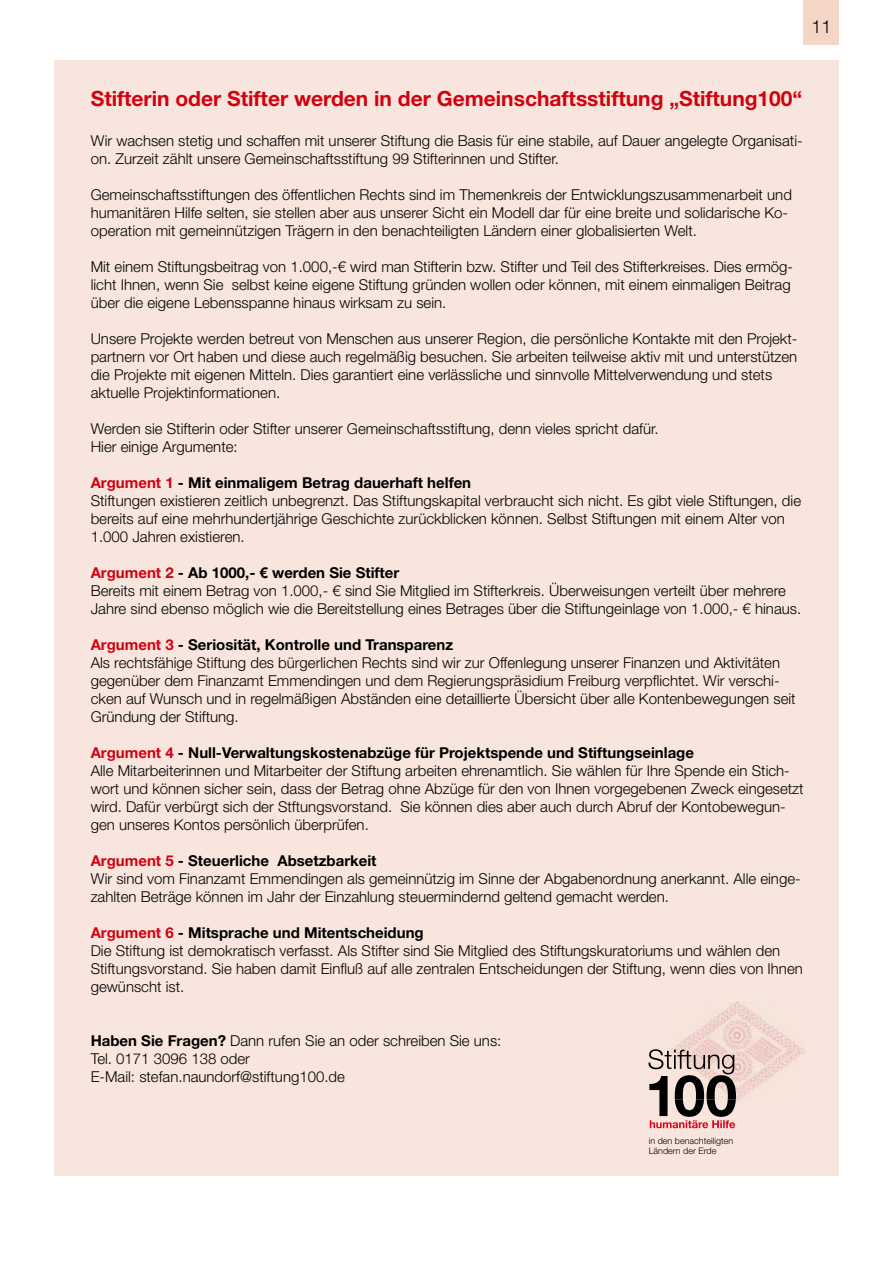
<style>
.page{position:relative;width:893px;height:1263px;background:#fff}
.page>*{position:absolute;margin:0;border:0;box-sizing:border-box;transform-origin:0 0}
.t1{font:700 21px "Helvetica Neue LT Std";color:#d1010e}
.t2{font:300 18px "Helvetica Neue LT Std";color:#000}
.t3{font:300 15px/18px "Helvetica Neue LT Std";color:#000}
.t4{font:300 9px/10.8px "Helvetica Neue LT Std";color:#000}
.s1{font-weight:700;color:#d1010e}
.s2{font-weight:700}
</style>
<div class="page">
<div style="left:54px;top:60px;width:785px;height:1116px;background:#f8e6de"></div>
<div style="left:804px;top:0;width:35px;height:45px;background:#f4d5c6"></div>
<img style="left:670px;top:1002px;width:136px;height:99px">
<svg style="left:648px;top:1049px;width:22px;height:20px"></svg>
<img style="left:706px;top:1075px;width:30px;height:1px">
<img style="left:675px;top:1075px;width:29px;height:1px">
<img style="left:674px;top:1050px;width:60px;height:24px">
<svg style="left:649px;top:1076px;width:87px;height:52px"></svg>
<p class="t2" style="left:811px;top:16px;width:22px">11</p>
<h1 class="t1" style="left:91px;top:86px;width:713px">Stifterin oder Stifter werden in der Gemeinschaftsstiftung „Stiftung100“</h1>
<p class="t3" style="left:91px;top:131px;width:713px">Wir wachsen stetig und schaffen mit unserer Stiftung die Basis für eine stabile, auf Dauer angelegte Organisati&shy;on. Zurzeit zählt unsere Gemeinschaftsstiftung 99 Stifterinnen und Stifter.</p>
<p class="t3" style="left:91px;top:185px;width:703px">Gemeinschaftsstiftungen des öffentlichen Rechts sind im Themenkreis der Entwicklungszusammenarbeit und humanitären Hilfe selten, sie stellen aber aus unserer Sicht ein Modell dar für eine breite und solidarische Ko&shy;operation mit gemeinnützigen Trägern in den benachteiligten Ländern einer globalisierten Welt.</p>
<p class="t3" style="left:91px;top:257px;width:704px">Mit einem Stiftungsbeitrag von 1.000,-€ wird man Stifterin bzw. Stifter und Teil des Stifterkreises. Dies ermög&shy;licht Ihnen, wenn Sie selbst keine eigene Stiftung gründen wollen oder können, mit einem einmaligen Beitrag über die eigene Lebensspanne hinaus wirksam zu sein.</p>
<p class="t3" style="left:91px;top:329px;width:708px">Unsere Projekte werden betreut von Menschen aus unserer Region, die persönliche Kontakte mit den Projekt&shy;partnern vor Ort haben und diese auch regelmäßig besuchen. Sie arbeiten teilweise aktiv mit und unterstützen die Projekte mit eigenen Mitteln. Dies garantiert eine verlässliche und sinnvolle Mittelverwendung und stets aktuelle Projektinformationen.</p>
<p class="t3" style="left:91px;top:419px;width:569px">Werden sie Stifterin oder Stifter unserer Gemeinschaftsstiftung, denn vieles spricht dafür.<br>Hier einige Argumente:</p>
<p class="t3" style="left:91px;top:473px;width:712px"><span class="s1">Argument 1</span> <span class="s2">- Mit einmaligem Betrag dauerhaft helfen<br></span>Stiftungen existieren zeitlich unbegrenzt. Das Stiftungskapital verbraucht sich nicht. Es gibt viele Stiftungen, die bereits auf eine mehrhundertjährige Geschichte zurückblicken können. Selbst Stiftungen mit einem Alter von 1.000 Jahren existieren.</p>
<p class="t3" style="left:91px;top:563px;width:712px"><span class="s1">Argument 2</span> <span class="s2">- Ab 1000,- € werden Sie Stifter<br></span>Bereits mit einem Betrag von 1.000,- € sind Sie Mitglied im Stifterkreis. Überweisungen verteilt über mehrere<br>Jahre sind ebenso möglich wie die Bereitstellung eines Betrages über die Stiftungeinlage von 1.000,- € hinaus.</p>
<p class="t3" style="left:91px;top:635px;width:706px"><span class="s1">Argument 3</span> <span class="s2">- Seriosität, Kontrolle und Transparenz<br></span>Als rechtsfähige Stiftung des bürgerlichen Rechts sind wir zur Offenlegung unserer Finanzen und Aktivitäten gegenüber dem Finanzamt Emmendingen und dem Regierungspräsidium Freiburg verpflichtet. Wir verschi&shy;cken auf Wunsch und in regelmäßigen Abständen eine detaillierte Übersicht über alle Kontenbewegungen seit Gründung der Stiftung.</p>
<p class="t3" style="left:91px;top:743px;width:714px"><span class="s1">Argument 4</span> <span class="s2">- Null-Verwaltungskostenabzüge für Projektspende und Stiftungseinlage<br></span>Alle Mitarbeiterinnen und Mitarbeiter der Stiftung arbeiten ehrenamtlich. Sie wählen für Ihre Spende ein Stich&shy;wort und können sicher sein, dass der Betrag ohne Abzüge für den von Ihnen vorgegebenen Zweck eingesetzt wird. Dafür verbürgt sich der Stftungsvorstand. Sie können dies aber auch durch Abruf der Kontobewegun&shy;gen unseres Kontos persönlich überprüfen.</p>
<p class="t3" style="left:91px;top:851px;width:711px"><span class="s1">Argument 5</span> <span class="s2">- Steuerliche Absetzbarkeit<br></span>Wir sind vom Finanzamt Emmendingen als gemeinnützig im Sinne der Abgabenordnung anerkannt. Alle einge&shy;zahlten Beträge können im Jahr der Einzahlung steuermindernd geltend gemacht werden.</p>
<p class="t3" style="left:91px;top:923px;width:714px"><span class="s1">Argument 6</span> <span class="s2">- Mitsprache und Mitentscheidung<br></span>Die Stiftung ist demokratisch verfasst. Als Stifter sind Sie Mitglied des Stiftungskuratoriums und wählen den Stiftungsvorstand. Sie haben damit Einfluß auf alle zentralen Entscheidungen der Stiftung, wenn dies von Ihnen gewünscht ist.</p>
<p class="t3" style="left:91px;top:1031px;width:412px"><span class="s2">Haben Sie Fragen?</span> Dann rufen Sie an oder schreiben Sie uns:<br>Tel. 0171 3096 138 oder<br>E-Mail: stefan.naundorf@stiftung100.de</p>
<p class="t4" style="left:649px;top:1135px;width:86px">in den benachteiligten<br>Ländern der Erde</p>
</div>
